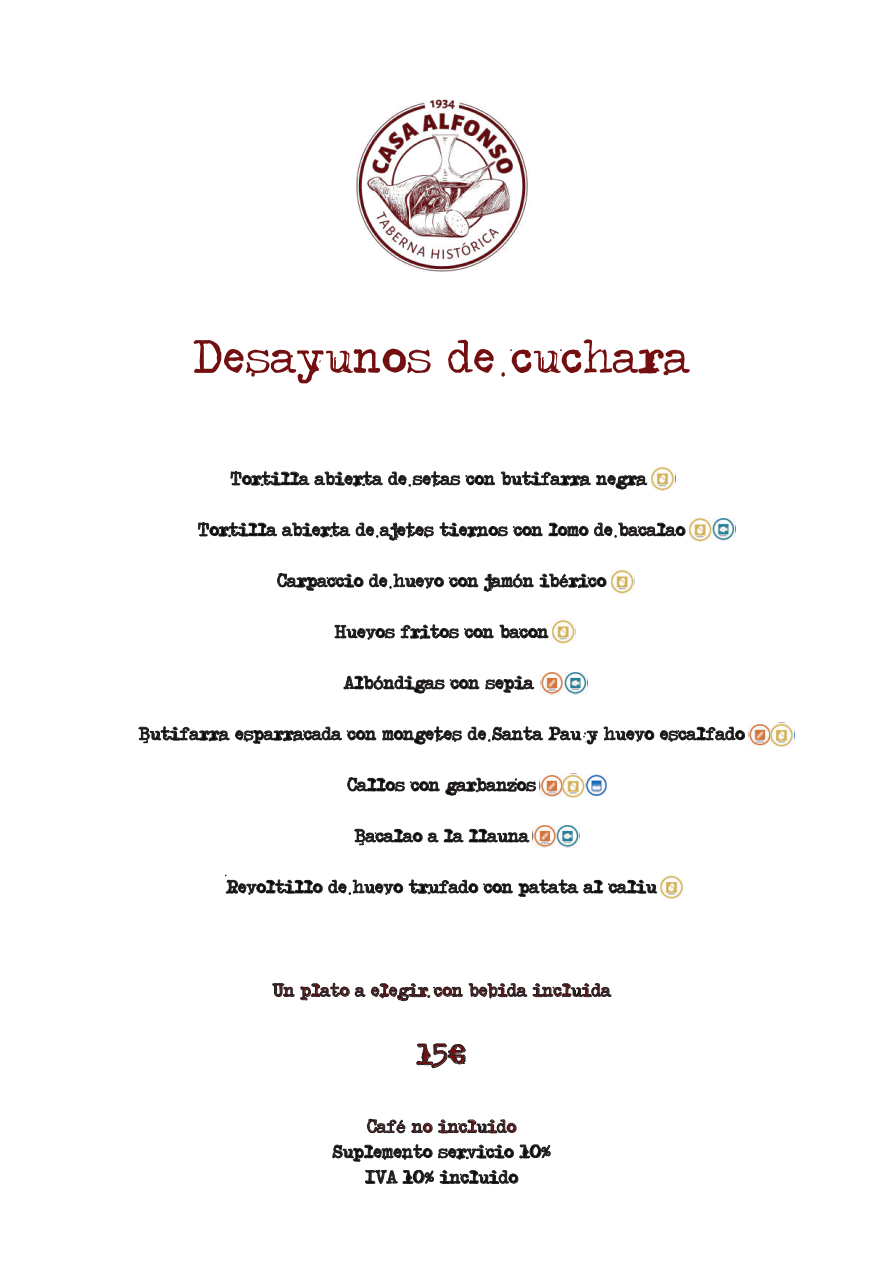
<style>
.page{position:relative;width:893px;height:1263px;background:#fff}
.page>*{position:absolute;margin:0;border:0;box-sizing:border-box;transform-origin:0 0}
.t1{font:55.35px "Type Ra";color:#730f10}
.t2{font:34.05px "Type Ra";color:#730f11}
.t3{font:21.3px/25.7px "Type Ra";color:#040503;text-align:center}
.t4{font:21.3px "Type Ra";color:#730f11}
</style>
<div class="page">
<svg style="left:231px;top:471px;width:264px;height:15px"></svg>
<svg style="left:501px;top:471px;width:146px;height:18px"></svg>
<svg style="left:198px;top:522px;width:152px;height:15px"></svg>
<svg style="left:356px;top:522px;width:186px;height:18px"></svg>
<svg style="left:548px;top:523px;width:40px;height:13px"></svg>
<svg style="left:594px;top:522px;width:91px;height:15px"></svg>
<svg style="left:277px;top:573px;width:86px;height:18px"></svg>
<svg style="left:369px;top:573px;width:109px;height:16px"></svg>
<svg style="left:484px;top:573px;width:122px;height:18px"></svg>
<svg style="left:335px;top:625px;width:60px;height:15px"></svg>
<svg style="left:401px;top:624px;width:93px;height:15px"></svg>
<svg style="left:500px;top:625px;width:48px;height:13px"></svg>
<svg style="left:344px;top:675px;width:135px;height:18px"></svg>
<svg style="left:485px;top:676px;width:49px;height:17px"></svg>
<svg style="left:138px;top:726px;width:238px;height:18px"></svg>
<svg style="left:382px;top:726px;width:80px;height:18px"></svg>
<svg style="left:468px;top:726px;width:130px;height:18px"></svg>
<svg style="left:604px;top:726px;width:50px;height:16px"></svg>
<svg style="left:660px;top:727px;width:85px;height:15px"></svg>
<svg style="left:347px;top:777px;width:189px;height:18px"></svg>
<svg style="left:354px;top:829px;width:84px;height:16px"></svg>
<svg style="left:444px;top:829px;width:19px;height:13px"></svg>
<svg style="left:469px;top:829px;width:60px;height:13px"></svg>
<svg style="left:225px;top:875px;width:178px;height:20px"></svg>
<svg style="left:409px;top:879px;width:248px;height:18px"></svg>
<svg style="left:272px;top:983px;width:22px;height:14px"></svg>
<svg style="left:300px;top:983px;width:65px;height:17px"></svg>
<svg style="left:371px;top:983px;width:92px;height:18px"></svg>
<svg style="left:469px;top:983px;width:142px;height:15px"></svg>
<svg style="left:416px;top:1044px;width:50px;height:24px"></svg>
<svg style="left:367px;top:1119px;width:38px;height:14px"></svg>
<svg style="left:411px;top:1123px;width:21px;height:10px"></svg>
<svg style="left:438px;top:1119px;width:78px;height:14px"></svg>
<svg style="left:332px;top:1144px;width:100px;height:17px"></svg>
<svg style="left:438px;top:1144px;width:113px;height:15px"></svg>
<svg style="left:365px;top:1170px;width:69px;height:14px"></svg>
<svg style="left:440px;top:1170px;width:78px;height:14px"></svg>
<img style="left:356px;top:99px;width:173px;height:173px">
<img style="left:651px;top:467px;width:24px;height:23px">
<img style="left:689px;top:518px;width:46px;height:23px">
<img style="left:611px;top:570px;width:24px;height:23px">
<img style="left:552px;top:620px;width:24px;height:23px">
<img style="left:540px;top:672px;width:23px;height:22px">
<img style="left:565px;top:672px;width:22px;height:22px">
<img style="left:748px;top:723px;width:46px;height:23px">
<img style="left:540px;top:774px;width:46px;height:23px">
<img style="left:586px;top:774px;width:21px;height:21px">
<img style="left:533px;top:825px;width:22px;height:22px">
<img style="left:557px;top:825px;width:22px;height:22px">
<img style="left:660px;top:875px;width:24px;height:24px">
<h1 class="t1" style="left:193px;top:324px;width:499px">Desayunos de cuchara</h1>
<p class="t3" style="left:231px;top:465px;width:418px">Tortilla abierta de setas con butifarra negra</p>
<p class="t3" style="left:199px;top:516px;width:488px">Tortilla abierta de ajetes tiernos con lomo de bacalao</p>
<p class="t3" style="left:278px;top:567px;width:330px">Carpaccio de huevo con jamón ibérico</p>
<p class="t3" style="left:335px;top:618px;width:215px">Huevos fritos con bacon</p>
<p class="t3" style="left:344px;top:669px;width:191px">Albóndigas con sepia</p>
<p class="t3" style="left:139px;top:720px;width:607px">Butifarra esparracada con mongetes de Santa Pau y huevo escalfado</p>
<p class="t3" style="left:348px;top:771px;width:190px">Callos con garbanzos</p>
<p class="t3" style="left:355px;top:822px;width:176px">Bacalao a la llauna</p>
<p class="t3" style="left:227px;top:873px;width:431px">Revoltillo de huevo trufado con patata al caliu</p>
<p class="t4" style="left:273px;top:977px;width:340px">Un plato a elegir con bebida incluida</p>
<h2 class="t2" style="left:417px;top:1034px;width:52px">15€</h2>
<p class="t4" style="left:367px;top:1113px;width:151px">Café no incluido</p>
<p class="t3" style="left:333px;top:1138px;width:220px">Suplemento servicio 10%<br>IVA 10% incluido</p>
</div>
